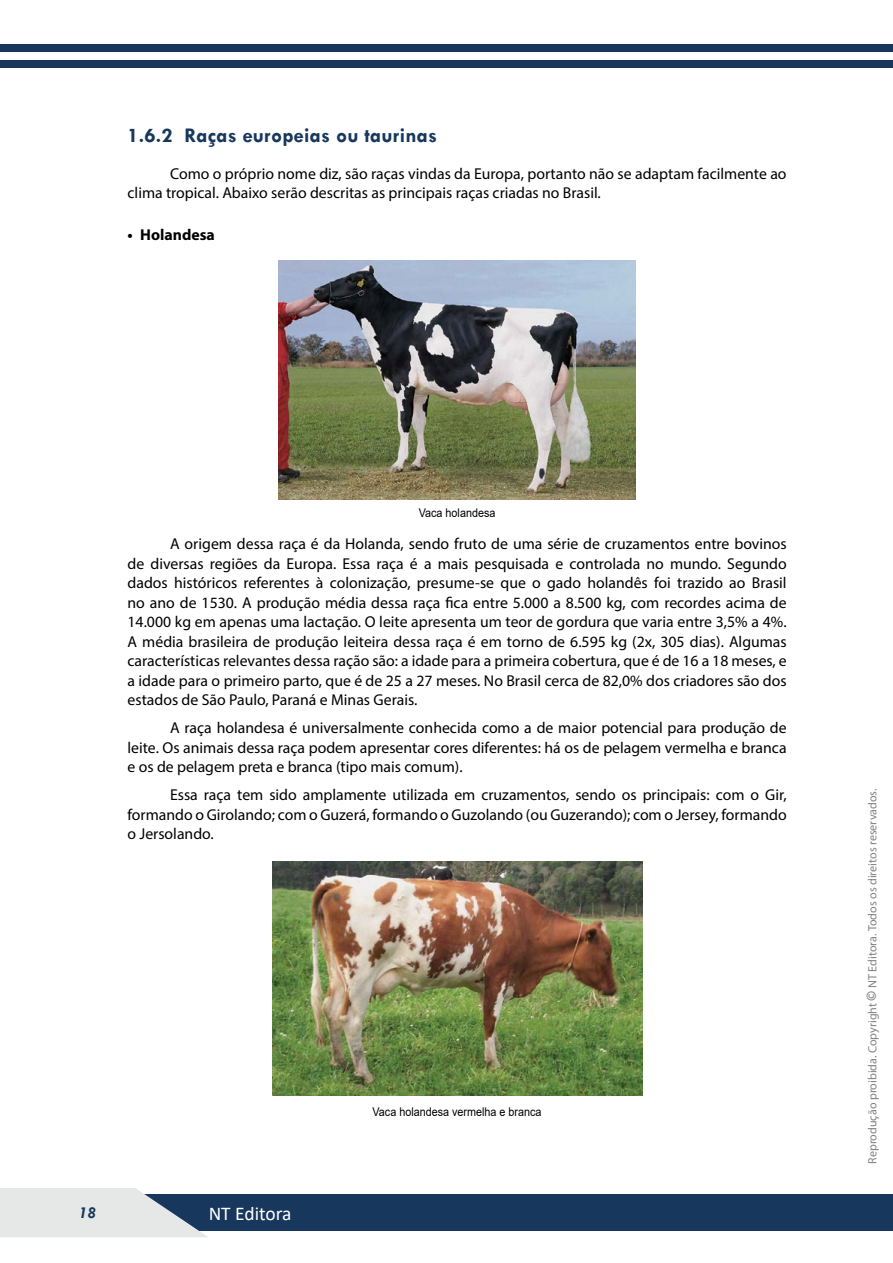
<style>
.page{position:relative;width:893px;height:1263px;background:#fff}
.page>*{position:absolute;margin:0;border:0;box-sizing:border-box;transform-origin:0 0}
.t1{font:700 21px "Tw Cen";letter-spacing:.01em;color:#18375d}
.t2{font:19.5px "Calibri";color:#fff}
.t3{font:italic 700 16.5px "Tw Cen";color:#18375d}
.t4{font:15.75px/19.5px "Myriad Pro";color:#000;text-align:justify}
.t5{font:700 15.75px "Myriad Pro";color:#000}
.t6{font:12px "Myriad Pro";color:#808285}
.t7{font:12px "Arial";color:#000;scale:.9 1}
.s1{font-weight:700;font-size:15px}
</style>
<div class="page">
<div style="left:0;top:1194px;width:893px;height:37px;background:#18375d"></div>
<div style="left:0;top:44px;width:893px;height:8px;background:#18375d"></div>
<div style="left:0;top:60px;width:893px;height:8px;background:#18375d"></div>
<svg style="left:0;top:1188px;width:208px;height:49px"></svg>
<img style="left:279px;top:261px;width:357px;height:238px">
<img style="left:272px;top:862px;width:370px;height:233px">
<h1 class="t1" style="left:128px;top:123px;width:311px">1.6.2 Raças europeias ou taurinas</h1>
<p class="t4" style="left:128px;top:163px;width:660px;text-indent:43px">Como o próprio nome diz, são raças vindas da Europa, portanto não se adaptam facilmente ao clima tropical. Abaixo serão descritas as principais raças criadas no Brasil.</p>
<p class="t5" style="left:128px;top:224px;width:89px">• Holandesa</p>
<p class="t7" style="left:419px;top:504px;width:87px">Vaca holandesa</p>
<p class="t4" style="left:128px;top:534px;width:661px;text-indent:43px">A origem dessa raça é da Holanda, sendo fruto de uma série de cruzamentos entre bovinos de diversas regiões da Europa. Essa raça é a mais pesquisada e controlada no mundo. Segundo dados históricos referentes à colonização, presume-se que o gado holandês foi trazido ao Brasil no ano de 1530. A produção média dessa raça fica entre 5.000 a 8.500 kg, com recordes acima de 14.000 kg em apenas uma lactação. O leite apresenta um teor de gordura que varia entre 3,5% a 4%.<br>A média brasileira de produção leiteira dessa raça é em torno de 6.595 kg (2x, 305 dias). Algumas características relevantes dessa ração são: a idade para a primeira cobertura, que é de 16 a 18 meses, e a idade para o primeiro parto, que é de 25 a 27 meses. No Brasil cerca de 82,0% dos criadores são dos estados de São Paulo, Paraná e Minas Gerais.</p>
<p class="t4" style="left:128px;top:718px;width:661px;text-indent:43px">A raça holandesa é universalmente conhecida como a de maior potencial para produção de leite. Os animais dessa raça podem apresentar cores diferentes: há os de pelagem vermelha e branca e os de pelagem preta e branca (tipo mais comum).</p>
<p class="t4" style="left:128px;top:785px;width:661px;text-indent:43px">Essa raça tem sido amplamente utilizada em cruzamentos, sendo os principais: com o Gir, formando o Girolando; com o Guzerá, formando o Guzolando (ou Guzerando); com o Jersey, formando o Jersolando.</p>
<p class="t3" style="left:79px;top:1203px;width:19px">18</p>
<p class="t2" style="left:209px;top:1200px;width:84px">NT Editora</p>
<p class="t7" style="left:373px;top:1104px;width:189px">Vaca holandesa vermelha e branca</p>
<p class="t6" style="left:865px;top:1164px;width:377px;rotate:-90deg">Reprodução proibida. Copyright <span class="s1">©</span> NT Editora. Todos os direitos reservados.</p>
</div>
